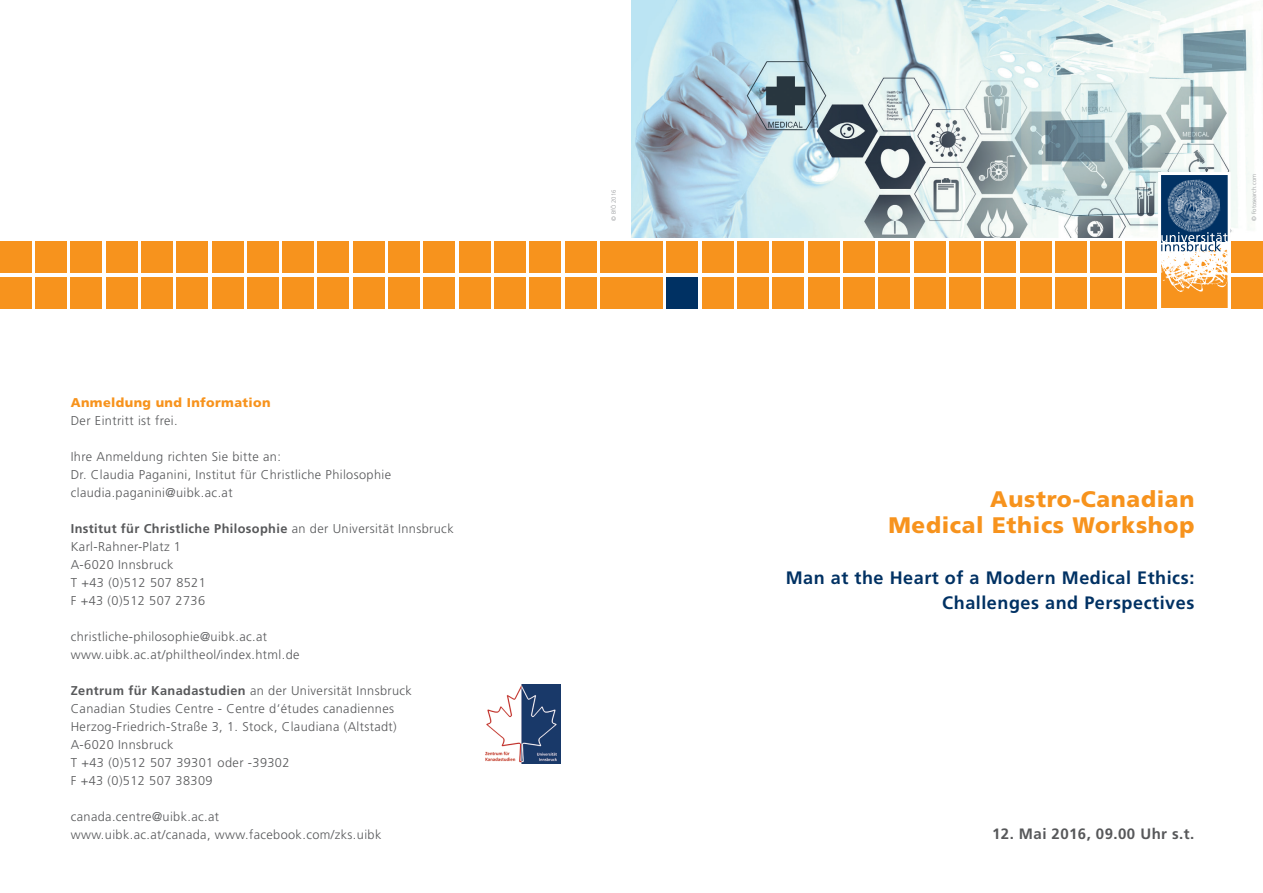
<style>
.page{position:relative;width:1263px;height:893px;background:#fff}
.page>*{position:absolute;margin:0;border:0;box-sizing:border-box;transform-origin:0 0}
.t1{font:900 22.5px/25.5px "Frutiger";letter-spacing:.03em;color:#f7931d;text-align:right}
.t2{font:700 18px/25.5px "Frutiger";letter-spacing:.03em;color:#003163;text-align:right}
.t3{font:700 15px "Frutiger";letter-spacing:.03em;color:#57585a}
.t4{font:300 12.75px/18px "Frutiger";letter-spacing:.03em;color:#57585a}
.t5{font:900 12.75px "Frutiger";letter-spacing:.03em;color:#f7931d}
.t6{font:300 6px "Frutiger";color:#97999c}
.s1{font-weight:700}
</style>
<div class="page">
<div style="left:1126px;top:277px;width:31px;height:31px;background:#f7931d"></div>
<div style="left:1090px;top:277px;width:32px;height:31px;background:#f7931d"></div>
<div style="left:1055px;top:277px;width:31px;height:31px;background:#f7931d"></div>
<div style="left:1020px;top:277px;width:31px;height:31px;background:#f7931d"></div>
<div style="left:984px;top:277px;width:32px;height:31px;background:#f7931d"></div>
<div style="left:949px;top:277px;width:31px;height:31px;background:#f7931d"></div>
<div style="left:879px;top:277px;width:31px;height:31px;background:#f7931d"></div>
<div style="left:843px;top:277px;width:32px;height:31px;background:#f7931d"></div>
<div style="left:914px;top:277px;width:31px;height:31px;background:#f7931d"></div>
<div style="left:1232px;top:277px;width:31px;height:31px;background:#f7931d"></div>
<div style="left:1232px;top:242px;width:31px;height:31px;background:#f7931d"></div>
<div style="left:1126px;top:242px;width:31px;height:31px;background:#f7931d"></div>
<div style="left:1090px;top:242px;width:32px;height:31px;background:#f7931d"></div>
<div style="left:1055px;top:242px;width:31px;height:31px;background:#f7931d"></div>
<div style="left:1020px;top:242px;width:31px;height:31px;background:#f7931d"></div>
<div style="left:984px;top:242px;width:32px;height:31px;background:#f7931d"></div>
<div style="left:949px;top:242px;width:31px;height:31px;background:#f7931d"></div>
<div style="left:879px;top:242px;width:31px;height:31px;background:#f7931d"></div>
<div style="left:843px;top:242px;width:32px;height:31px;background:#f7931d"></div>
<div style="left:914px;top:242px;width:31px;height:31px;background:#f7931d"></div>
<div style="left:808px;top:277px;width:31px;height:31px;background:#f7931d"></div>
<div style="left:773px;top:277px;width:31px;height:31px;background:#f7931d"></div>
<div style="left:737px;top:277px;width:32px;height:31px;background:#f7931d"></div>
<div style="left:702px;top:277px;width:31px;height:31px;background:#f7931d"></div>
<div style="left:667px;top:277px;width:31px;height:31px;background:#003163"></div>
<div style="left:631px;top:277px;width:32px;height:31px;background:#f7931d"></div>
<div style="left:808px;top:242px;width:31px;height:31px;background:#f7931d"></div>
<div style="left:773px;top:242px;width:31px;height:31px;background:#f7931d"></div>
<div style="left:737px;top:242px;width:32px;height:31px;background:#f7931d"></div>
<div style="left:702px;top:242px;width:31px;height:31px;background:#f7931d"></div>
<div style="left:667px;top:242px;width:31px;height:31px;background:#f7931d"></div>
<div style="left:631px;top:242px;width:32px;height:31px;background:#f7931d"></div>
<img style="left:631px;top:0;width:632px;height:238px">
<svg style="left:1156px;top:171px;width:76px;height:138px"></svg>
<img style="left:485px;top:685px;width:76px;height:79px">
<div style="left:494px;top:277px;width:32px;height:31px;background:#f7931d"></div>
<div style="left:459px;top:277px;width:31px;height:31px;background:#f7931d"></div>
<div style="left:424px;top:277px;width:31px;height:31px;background:#f7931d"></div>
<div style="left:388px;top:277px;width:32px;height:31px;background:#f7931d"></div>
<div style="left:353px;top:277px;width:31px;height:31px;background:#f7931d"></div>
<div style="left:318px;top:277px;width:31px;height:31px;background:#f7931d"></div>
<div style="left:247px;top:277px;width:31px;height:31px;background:#f7931d"></div>
<div style="left:212px;top:277px;width:31px;height:31px;background:#f7931d"></div>
<div style="left:282px;top:277px;width:32px;height:31px;background:#f7931d"></div>
<div style="left:600px;top:277px;width:31px;height:31px;background:#f7931d"></div>
<div style="left:600px;top:242px;width:31px;height:31px;background:#f7931d"></div>
<div style="left:494px;top:242px;width:32px;height:31px;background:#f7931d"></div>
<div style="left:459px;top:242px;width:31px;height:31px;background:#f7931d"></div>
<div style="left:424px;top:242px;width:31px;height:31px;background:#f7931d"></div>
<div style="left:388px;top:242px;width:32px;height:31px;background:#f7931d"></div>
<div style="left:353px;top:242px;width:31px;height:31px;background:#f7931d"></div>
<div style="left:318px;top:242px;width:31px;height:31px;background:#f7931d"></div>
<div style="left:247px;top:242px;width:31px;height:31px;background:#f7931d"></div>
<div style="left:212px;top:242px;width:31px;height:31px;background:#f7931d"></div>
<div style="left:282px;top:242px;width:32px;height:31px;background:#f7931d"></div>
<div style="left:176px;top:277px;width:32px;height:31px;background:#f7931d"></div>
<div style="left:141px;top:277px;width:32px;height:31px;background:#f7931d"></div>
<div style="left:106px;top:277px;width:31px;height:31px;background:#f7931d"></div>
<div style="left:71px;top:277px;width:31px;height:31px;background:#f7931d"></div>
<div style="left:35px;top:277px;width:32px;height:31px;background:#f7931d"></div>
<div style="left:176px;top:242px;width:32px;height:31px;background:#f7931d"></div>
<div style="left:141px;top:242px;width:32px;height:31px;background:#f7931d"></div>
<div style="left:106px;top:242px;width:31px;height:31px;background:#f7931d"></div>
<div style="left:71px;top:242px;width:31px;height:31px;background:#f7931d"></div>
<div style="left:35px;top:242px;width:32px;height:31px;background:#f7931d"></div>
<div style="left:0;top:277px;width:31px;height:31px;background:#f7931d"></div>
<div style="left:0;top:242px;width:31px;height:31px;background:#f7931d"></div>
<div style="left:565px;top:277px;width:31px;height:31px;background:#f7931d"></div>
<div style="left:530px;top:277px;width:31px;height:31px;background:#f7931d"></div>
<div style="left:565px;top:242px;width:31px;height:31px;background:#f7931d"></div>
<div style="left:530px;top:242px;width:31px;height:31px;background:#f7931d"></div>
<p class="t5" style="left:71px;top:395px;width:201px">Anmeldung und Information</p>
<p class="t4" style="left:71px;top:411px;width:108px">Der Eintritt ist frei.</p>
<p class="t4" style="left:71px;top:447px;width:322px">Ihre Anmeldung richten Sie bitte an:<br>Dr. Claudia Paganini, Institut für Christliche Philosophie claudia.paganini@uibk.ac.at</p>
<p class="t4" style="left:71px;top:520px;width:384px"><span class="s1">Institut für Christliche Philosophie</span> an der Universität Innsbruck<br>Karl-Rahner-Platz 1<br>A-6020 Innsbruck<br>T +43 (0)512 507 8521<br>F +43 (0)512 507 2736</p>
<p class="t4" style="left:71px;top:628px;width:230px">christliche-philosophie@uibk.ac.at www.uibk.ac.at/philtheol/index.html.de</p>
<p class="t4" style="left:71px;top:682px;width:343px"><span class="s1">Zentrum für Kanadastudien</span> an der Universität Innsbruck Canadian Studies Centre - Centre d‘études canadiennes Herzog-Friedrich-Straße 3, 1. Stock, Claudiana (Altstadt)<br>A-6020 Innsbruck<br>T +43 (0)512 507 39301 oder -39302<br>F +43 (0)512 507 38309</p>
<p class="t4" style="left:71px;top:808px;width:312px">canada.centre@uibk.ac.at<br>www.uibk.ac.at/canada, www.facebook.com/zks.uibk</p>
<p class="t6" style="left:610px;top:221px;width:33px;rotate:-90deg">© BfÖ 2016</p>
<p class="t6" style="left:1250px;top:221px;width:48px;rotate:-90deg">© Fotosearch.com</p>
<h1 class="t1" style="left:888px;top:486px;width:307px">Austro-Canadian<br>Medical Ethics Workshop</h1>
<h2 class="t2" style="left:786px;top:565px;width:410px">Man at the Heart of a Modern Medical Ethics:<br>Challenges and Perspectives</h2>
<p class="t3" style="left:992px;top:825px;width:204px">12. Mai 2016, 09.00 Uhr s.t.</p>
</div>
